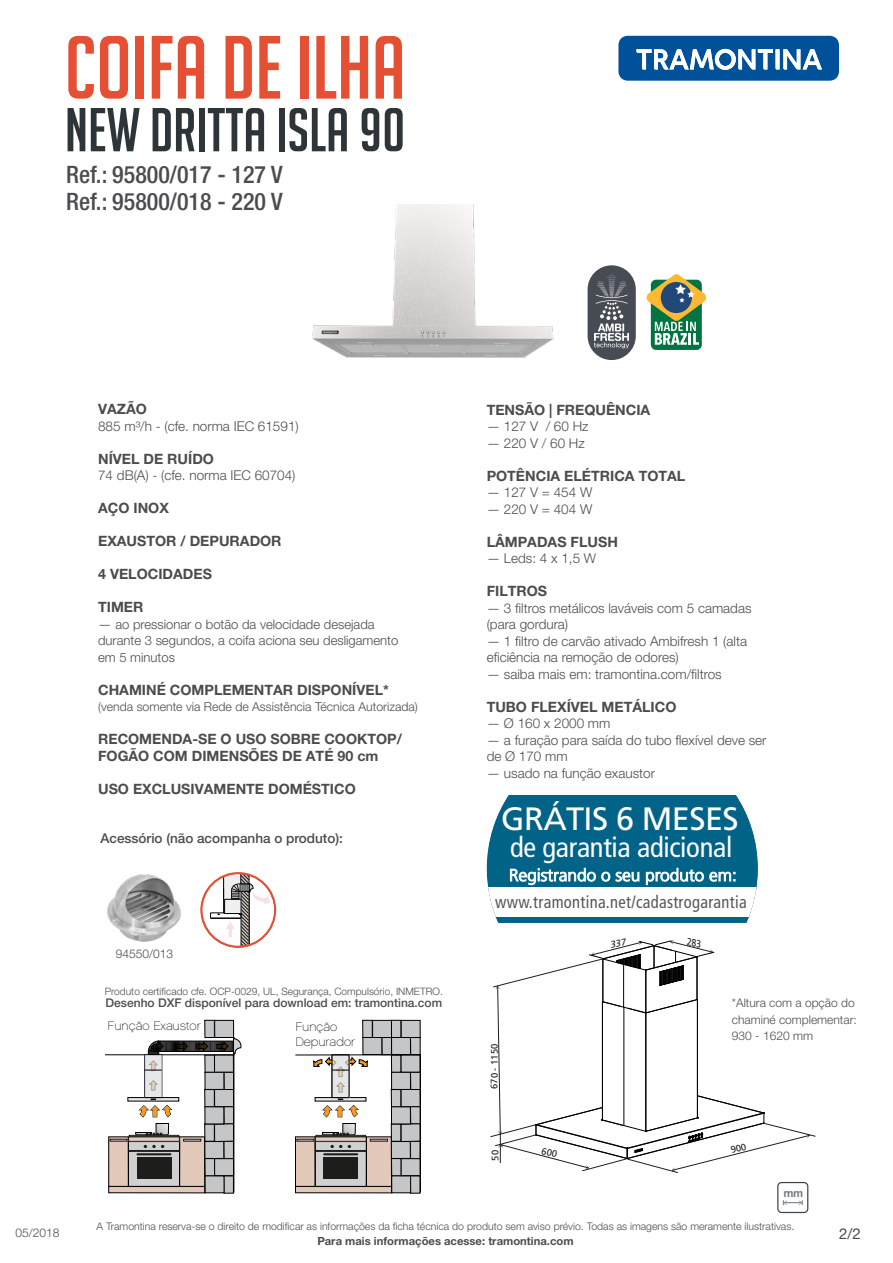
<style>
.page{position:relative;width:893px;height:1263px;background:#fff}
.page>*{position:absolute;margin:0;border:0;box-sizing:border-box;transform-origin:0 0}
.t1{font:87.3px "Big Noodle Titling";color:#e54f33}
.t2{font:60.3px "Big Noodle Titling";color:#2e3539}
.t3{font:32.25px "Frutiger";letter-spacing:-.02em;color:#fff}
.t4{font:condensed 28.35px "Frutiger";letter-spacing:-.01em;color:#fff}
.t5{font:500 condensed 24px "Helvetica Neue LT Pro";color:#4b4c4d}
.t6{font:condensed 17.55px "Frutiger";letter-spacing:.02em;color:#575756;scale:.94 1}
.t7{font:300 16.95px "Frutiger";color:#fff}
.t8{font:15px "Helvetica Neue LT Pro";color:#4b4c4d}
.t9{font:700 14.25px/16.5px "Helvetica Neue LT Pro";color:#4b4c4d}
.t10{font:300 13.5px/16.5px "Helvetica Neue LT Pro";color:#4b4c4d}
.t11{font:500 13.5px "Helvetica Neue LT Pro";color:#4b4c4d}
.t12{font:300 13.05px/16.5px "Helvetica Neue LT Pro";color:#4b4c4d}
.t13{font:12.45px/14.9px "Chalet Paris Nineteen Sixty";color:#1d1d1b}
.t14{font:300 12.3px "Helvetica Neue LT Pro";color:#4b4c4d}
.t15{font:300 12px/16.5px "Helvetica Neue LT Pro";color:#4b4c4d}
.t16{font:500 12px "Helvetica Neue LT Pro";color:#4b4c4d}
.t17{font:700 11.4px "Frutiger";color:#727981}
.t18{font:700 11.25px "Helvetica Neue LT Pro";color:#4b4c4d}
.t19{font:300 10.5px "Helvetica Neue LT Pro";color:#4b4c4d}
.t20{font:300 10.2px "Helvetica Neue LT Pro";color:#4b4c4d}
.t21{font:9.45px "Frutiger";color:#1d1e1c}
.s1{font-size:13.5px}
</style>
<div class="page">
<svg style="left:618px;top:36px;width:221px;height:45px"></svg>
<img style="left:312px;top:205px;width:242px;height:153px">
<div style="left:109px;top:1186px;width:96px;height:7px;background:#e3c9ba"></div>
<div style="left:205px;top:1055px;width:9px;height:17px;background:#c4c6c8"></div>
<div style="left:205px;top:1089px;width:9px;height:18px;background:#c4c6c8"></div>
<div style="left:205px;top:1089px;width:9px;height:18px;border:1px solid #000"></div>
<div style="left:224px;top:1176px;width:9px;height:17px;background:#c4c6c8"></div>
<div style="left:224px;top:1176px;width:10px;height:17px;border:1px solid #000"></div>
<div style="left:205px;top:1176px;width:19px;height:17px;background:#c4c6c8"></div>
<div style="left:215px;top:1089px;width:19px;height:17px;background:#c4c6c8"></div>
<div style="left:214px;top:1089px;width:20px;height:18px;border:1px solid #000"></div>
<svg style="left:224px;top:1072px;width:10px;height:17px"></svg>
<div style="left:205px;top:1072px;width:19px;height:17px;background:#c4c6c8"></div>
<div style="left:214px;top:1055px;width:19px;height:17px;background:#c4c6c8"></div>
<div style="left:214px;top:1055px;width:20px;height:17px;border:1px solid #000"></div>
<hr style="left:234px;top:1055px;width:1px;height:137px;background:#000">
<hr style="left:105px;top:1054px;width:129px;height:1px;background:#000">
<div style="left:410px;top:1176px;width:10px;height:17px;background:#c4c6c8"></div>
<div style="left:392px;top:1176px;width:19px;height:17px;background:#c4c6c8"></div>
<hr style="left:420px;top:1055px;width:1px;height:137px;background:#000">
<div style="left:145px;top:1055px;width:17px;height:42px;background:#e6e7e8"></div>
<div style="left:295px;top:1186px;width:97px;height:7px;background:#e3c9ba"></div>
<svg style="left:109px;top:1097px;width:125px;height:90px"></svg>
<svg style="left:148px;top:1020px;width:93px;height:35px"></svg>
<hr style="left:158px;top:1051px;width:76px;height:1px;background:#000">
<svg style="left:145px;top:1061px;width:17px;height:10px"></svg>
<svg style="left:295px;top:1020px;width:125px;height:167px"></svg>
<img style="left:107px;top:874px;width:74px;height:68px">
<svg style="left:201px;top:873px;width:74px;height:74px"></svg>
<svg style="left:210px;top:873px;width:61px;height:74px"></svg>
<div style="left:200px;top:872px;width:76px;height:76px;border:2px solid #e54f33;border-radius:50%"></div>
<div style="left:588px;top:265px;width:48px;height:95px;background:#464b54;border-radius:24px"></div>
<svg style="left:594px;top:273px;width:35px;height:75px"></svg>
<div style="left:651px;top:280px;width:51px;height:70px;background:#017441;border-radius:5px"></div>
<svg style="left:646px;top:274px;width:60px;height:71px"></svg>
<svg style="left:487px;top:795px;width:271px;height:128px;background:#1a7294"></svg>
<div style="left:487px;top:888px;width:271px;height:29px;background:#fff"></div>
<div style="left:777px;top:1182px;width:31px;height:31px;border:1px solid #3a434f;border-radius:4px"></div>
<svg style="left:783px;top:1200px;width:20px;height:5px"></svg>
<svg style="left:490px;top:940px;width:326px;height:233px"></svg>
<p class="t1" style="left:65px;top:21px;width:342px">COIFA DE ILHA</p>
<p class="t2" style="left:65px;top:97px;width:342px">NEW DRITTA ISLA 90</p>
<p class="t5" style="left:66px;top:160px;width:218px">Ref.: 95800/017 - 127 V</p>
<p class="t5" style="left:66px;top:188px;width:218px">Ref.: 95800/018 - 220 V</p>
<p class="t9" style="left:98px;top:401px;width:50px">VAZÃO</p>
<p class="t10" style="left:98px;top:417px;width:202px">885 m³/h - (cfe. norma IEC 61591)</p>
<p class="t9" style="left:98px;top:450px;width:117px">NÍVEL DE RUÍDO</p>
<p class="t10" style="left:98px;top:467px;width:199px">74 dB(A) - (cfe. norma IEC 60704)</p>
<p class="t9" style="left:98px;top:500px;width:72px">AÇO INOX</p>
<p class="t9" style="left:98px;top:533px;width:185px">EXAUSTOR / DEPURADOR</p>
<p class="t9" style="left:98px;top:566px;width:115px">4 VELOCIDADES</p>
<p class="t9" style="left:98px;top:599px;width:47px">TIMER</p>
<p class="t12" style="left:98px;top:616px;width:302px"><span class="s1">—</span> ao pressionar o botão da velocidade desejada durante 3 segundos, a coifa aciona seu desligamento em 5 minutos</p>
<p class="t9" style="left:98px;top:681px;width:292px">CHAMINÉ COMPLEMENTAR DISPONÍVEL*</p>
<p class="t14" style="left:98px;top:699px;width:321px">(venda somente via Rede de Assistência Técnica Autorizada)</p>
<p class="t9" style="left:98px;top:731px;width:305px">RECOMENDA-SE O USO SOBRE COOKTOP/<br>FOGÃO COM DIMENSÕES DE ATÉ 90 cm</p>
<p class="t9" style="left:98px;top:780px;width:259px">USO EXCLUSIVAMENTE DOMÉSTICO</p>
<p class="t11" style="left:101px;top:830px;width:244px">Acessório (não acompanha o produto):</p>
<p class="t15" style="left:116px;top:945px;width:59px">94550/013</p>
<p class="t20" style="left:105px;top:985px;width:339px">Produto certificado cfe. OCP-0029, UL, Segurança, Compulsório, INMETRO.</p>
<p class="t16" style="left:106px;top:995px;width:338px">Desenho DXF disponível para download em: tramontina.com</p>
<p class="t13" style="left:108px;top:1018px;width:95px">Função Exaustor</p>
<p class="t13" style="left:295px;top:1020px;width:61px">Função<br>Depurador</p>
<p class="t9" style="left:487px;top:401px;width:165px">TENSÃO | FREQUÊNCIA</p>
<p class="t10" style="left:487px;top:418px;width:103px">— 127 V / 60 Hz</p>
<p class="t10" style="left:487px;top:435px;width:100px">— 220 V / 60 Hz</p>
<p class="t9" style="left:487px;top:467px;width:200px">POTÊNCIA ELÉTRICA TOTAL</p>
<p class="t10" style="left:487px;top:484px;width:107px">— 127 V = 454 W</p>
<p class="t10" style="left:487px;top:501px;width:107px">— 220 V = 404 W</p>
<p class="t9" style="left:487px;top:533px;width:133px">LÂMPADAS FLUSH</p>
<p class="t10" style="left:487px;top:550px;width:111px">— Leds: 4 x 1,5 W</p>
<p class="t9" style="left:487px;top:583px;width:62px">FILTROS</p>
<p class="t10" style="left:487px;top:600px;width:266px">— 3 filtros metálicos laváveis com 5 camadas (para gordura)</p>
<p class="t10" style="left:487px;top:633px;width:262px">— 1 filtro de carvão ativado Ambifresh 1 (alta eficiência na remoção de odores)</p>
<p class="t10" style="left:487px;top:666px;width:237px">— saiba mais em: tramontina.com/filtros</p>
<p class="t9" style="left:487px;top:698px;width:191px">TUBO FLEXÍVEL METÁLICO</p>
<p class="t10" style="left:487px;top:715px;width:125px">— Ø 160 x 2000 mm</p>
<p class="t10" style="left:487px;top:732px;width:281px">— a furação para saída do tubo flexível deve ser de Ø 170 mm</p>
<p class="t10" style="left:487px;top:765px;width:170px">— usado na função exaustor</p>
<p class="t3" style="left:501px;top:799px;width:239px">GRÁTIS 6 MESES</p>
<p class="t4" style="left:510px;top:831px;width:224px">de garantia adicional</p>
<p class="t7" style="left:509px;top:865px;width:229px">Registrando o seu produto em:</p>
<p class="t6" style="left:495px;top:891px;width:269px">www.tramontina.net/cadastrogarantia</p>
<p class="t21" style="left:489px;top:1089px;width:47px;rotate:-90deg">670 - 1150</p>
<p class="t21" style="left:489px;top:1161px;width:12px;rotate:-90deg">50</p>
<p class="t15" style="left:732px;top:994px;width:126px">*Altura com a opção do chaminé complementar:</p>
<p class="t15" style="left:732px;top:1027px;width:83px">930 - 1620 mm</p>
<p class="t17" style="left:783px;top:1186px;width:21px">mm</p>
<p class="t19" style="left:97px;top:1220px;width:699px">A Tramontina reserva-se o direito de modificar as informações da ficha técnica do produto sem aviso prévio. Todas as imagens são meramente ilustrativas.</p>
<p class="t18" style="left:317px;top:1234px;width:258px">Para mais informações acesse: tramontina.com</p>
<p class="t15" style="left:16px;top:1224px;width:46px">05/2018</p>
<p class="t8" style="left:839px;top:1225px;width:23px">2/2</p>
</div>
